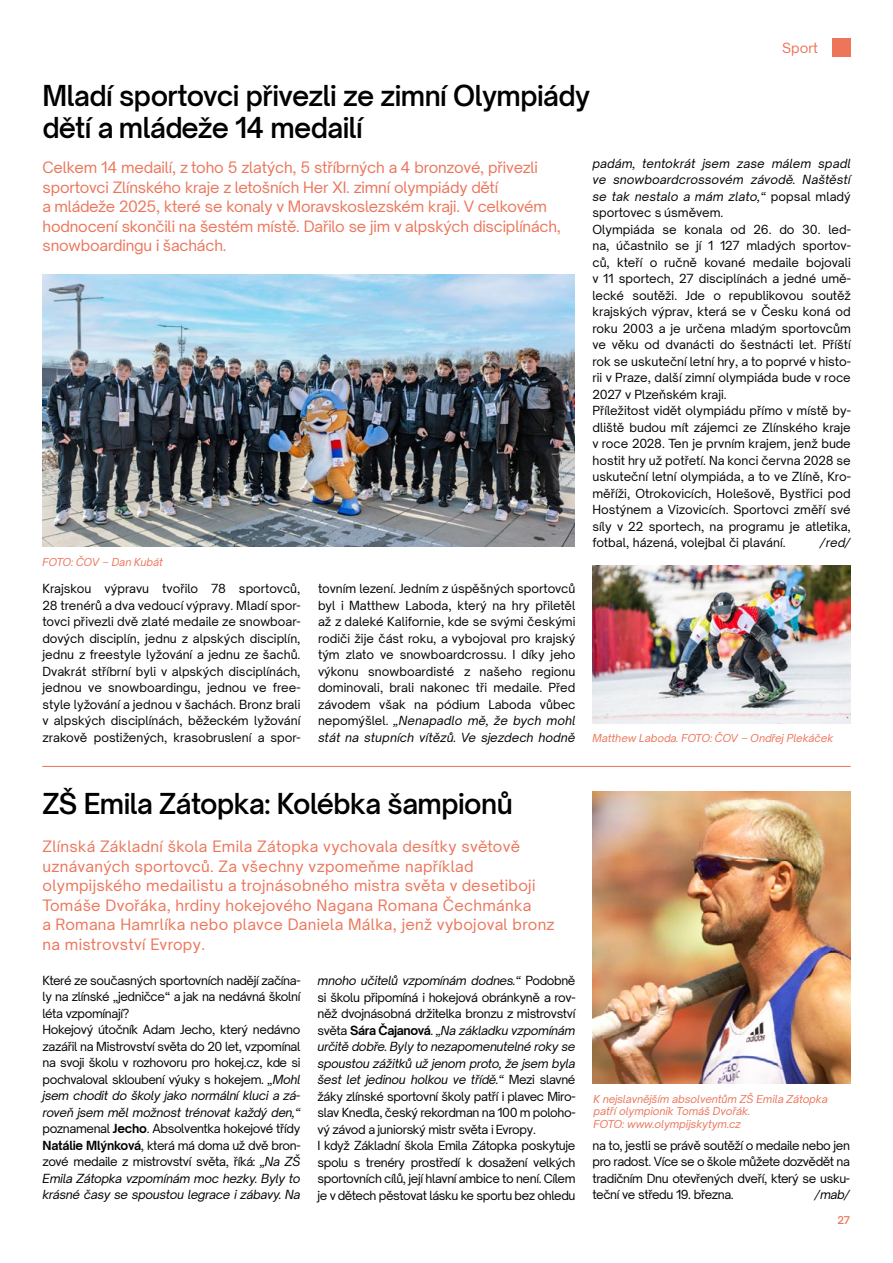
<style>
.page{position:relative;width:893px;height:1263px;background:#fff}
.page>*{position:absolute;margin:0;border:0;box-sizing:border-box;transform-origin:0 0}
.t1{font:600 27px/32.4px "Open Sauce Sans";letter-spacing:-.02em;color:#000}
.t2{font:15px/19.5px "Open Sauce Sans";letter-spacing:.005em;color:#ec755a}
.t3{font:13.5px "Open Sauce Sans";color:#ec755a}
.t4{font:12px/16.5px "Open Sauce Sans";letter-spacing:-.03em;color:#000;text-align:justify}
.t5{font:12px/16.5px "Open Sauce Sans";color:#000}
.t6{font:italic 12px "Open Sauce Sans";letter-spacing:-.025em;color:#000}
.t7{font:italic 10.5px/12.6px "Open Sauce Sans";letter-spacing:-.01em;color:#ec755a}
.t8{font:500 10.5px "Open Sauce Sans";color:#ec755a}
.s1{font-style:italic}
.s2{font-weight:700}
</style>
<div class="page">
<svg style="left:832px;top:38px;width:18px;height:19px"></svg>
<img style="left:592px;top:565px;width:258px;height:159px">
<img style="left:43px;top:274px;width:532px;height:273px">
<hr style="left:42px;top:766px;width:809px;height:1px;background:#ec755a">
<img style="left:592px;top:792px;width:258px;height:291px">
<p class="t3" style="left:782px;top:40px;width:38px">Sport</p>
<h1 class="t1" style="left:43px;top:79px;width:549px">Mladí sportovci přivezli ze zimní Olympiády dětí a mládeže 14 medailí</h1>
<p class="t2" style="left:43px;top:157px;width:520px">Celkem 14 medailí, z toho 5 zlatých, 5 stříbrných a 4 bronzové, přivezli sportovci Zlínského kraje z letošních Her XI. zimní olympiády dětí<br>a mládeže 2025, které se konaly v Moravskoslezském kraji. V celkovém hodnocení skončili na šestém místě. Dařilo se jim v alpských disciplínách, snowboardingu i šachách.</p>
<p class="t5" style="left:592px;top:155px;width:260px"><span class="s1">padám, tentokrát jsem zase málem spadl ve snowboardcrossovém závodě. Naštěstí se tak nestalo a mám zlato,“</span> popsal mladý sportovec s úsměvem.<br>Olympiáda se konala od 26. do 30. led&shy;na, účastnilo se jí 1 127 mladých sportov&shy;ců, kteří o ručně kované medaile bojovali v 11 sportech, 27 disciplínách a jedné umě&shy;lecké soutěži. Jde o republikovou soutěž krajských výprav, která se v Česku koná od roku 2003 a je určena mladým sportovcům ve věku od dvanácti do šestnácti let. Příští rok se uskuteční letní hry, a to poprvé v histo&shy;rii v Praze, další zimní olympiáda bude v roce 2027 v Plzeňském kraji.<br>Příležitost vidět olympiádu přímo v místě by&shy;dliště budou mít zájemci ze Zlínského kraje v roce 2028. Ten je prvním krajem, jenž bude hostit hry už potřetí. Na konci června 2028 se uskuteční letní olympiáda, a to ve Zlíně, Kro&shy;měříži, Otrokovicích, Holešově, Bystřici pod Hostýnem a Vizovicích. Sportovci změří své síly v 22 sportech, na programu je atletika, fotbal, házená, volejbal či plavání.</p>
<p class="t6" style="left:820px;top:535px;width:32px">/red/</p>
<p class="t7" style="left:43px;top:555px;width:122px">FOTO: ČOV – Dan Kubát</p>
<p class="t4" style="left:43px;top:580px;width:259px">Krajskou výpravu tvořilo 78 sportovců, 28 trenérů a dva vedoucí výpravy. Mladí spor&shy;tovci přivezli dvě zlaté medaile ze snowboar&shy;dových disciplín, jednu z alpských disciplín, jednu z freestyle lyžování a jednu ze šachů.<br>Dvakrát stříbrní byli v alpských disciplínách, jednou ve snowboardingu, jednou ve free&shy;style lyžování a jednou v šachách. Bronz brali v alpských disciplínách, běžeckém lyžování zrakově postižených, krasobruslení a spor-</p>
<p class="t4" style="left:318px;top:580px;width:259px">tovním lezení. Jedním z úspěšných sportovců byl i Matthew Laboda, který na hry přiletěl až z daleké Kalifornie, kde se svými českými rodiči žije část roku, a vybojoval pro krajský tým zlato ve snowboardcrossu. I díky jeho výkonu snowboardisté z našeho regionu dominovali, brali nakonec tři medaile. Před závodem však na pódium Laboda vůbec nepomýšlel. <span class="s1">„Nenapadlo mě, že bych mohl stát na stupních vítězů. Ve sjezdech hodně</span></p>
<p class="t7" style="left:592px;top:731px;width:242px">Matthew Laboda. FOTO: ČOV – Ondřej Plekáček</p>
<h1 class="t1" style="left:43px;top:787px;width:472px">ZŠ Emila Zátopka: Kolébka šampionů</h1>
<p class="t2" style="left:43px;top:836px;width:514px">Zlínská Základní škola Emila Zátopka vychovala desítky světově uznávaných sportovců. Za všechny vzpomeňme například olympijského medailistu a trojnásobného mistra světa v desetiboji Tomáše Dvořáka, hrdiny hokejového Nagana Romana Čechmánka<br>a Romana Hamrlíka nebo plavce Daniela Málka, jenž vybojoval bronz na mistrovství Evropy.</p>
<p class="t4" style="left:43px;top:972px;width:259px;text-align:left">Které ze současných sportovních nadějí začína&shy;ly na zlínské „jedničce“ a jak na nedávná školní léta vzpomínají?<br>Hokejový útočník Adam Jecho, který nedávno zazářil na Mistrovství světa do 20 let, vzpomínal na svoji školu v rozhovoru pro hokej.cz, kde si pochvaloval skloubení výuky s hokejem. <span class="s1">„Mohl jsem chodit do školy jako normální kluci a zá&shy;roveň jsem měl možnost trénovat každý den,“ </span>poznamenal <span class="s2">Jecho</span>. Absolventka hokejové třídy <span class="s2">Natálie Mlýnková</span>, která má doma už dvě bron&shy;zové medaile z mistrovství světa, říká: <span class="s1">„Na ZŠ Emila Zátopka vzpomínám moc hezky. Byly to krásné časy se spoustou legrace i zábavy. Na</span></p>
<p class="t4" style="left:317px;top:972px;width:259px;text-align:left"><span class="s1">mnoho učitelů vzpomínám dodnes.“</span> Podobně si školu připomíná i hokejová obránkyně a rov&shy;něž dvojnásobná držitelka bronzu z mistrovství světa <span class="s2">Sára Čajanová</span>. <span class="s1">„Na základku vzpomínám určitě dobře. Byly to nezapomenutelné roky se spoustou zážitků už jenom proto, že jsem byla šest let jedinou holkou ve třídě.“</span> Mezi slavné žáky zlínské sportovní školy patří i plavec Miro&shy;slav Knedla, český rekordman na 100 m poloho&shy;vý závod a juniorský mistr světa i Evropy.<br>I když Základní škola Emila Zátopka poskytuje spolu s trenéry prostředí k dosažení velkých sportovních cílů, její hlavní ambice to není. Cílem je v dětech pěstovat lásku ke sportu bez ohledu</p>
<p class="t7" style="left:594px;top:1092px;width:236px">K nejslavnějším absolventům ZŠ Emila Zátopka patří olympionik Tomáš Dvořák.<br>FOTO: www.olympijskytym.cz</p>
<p class="t4" style="left:592px;top:1137px;width:259px">na to, jestli se právě soutěží o medaile nebo jen pro radost. Více se o škole můžete dozvědět na tradičním Dnu otevřených dveří, který se usku&shy;teční ve středu 19. března.</p>
<p class="t6" style="left:815px;top:1187px;width:37px">/mab/</p>
<p class="t8" style="left:837px;top:1213px;width:14px">27</p>
</div>
